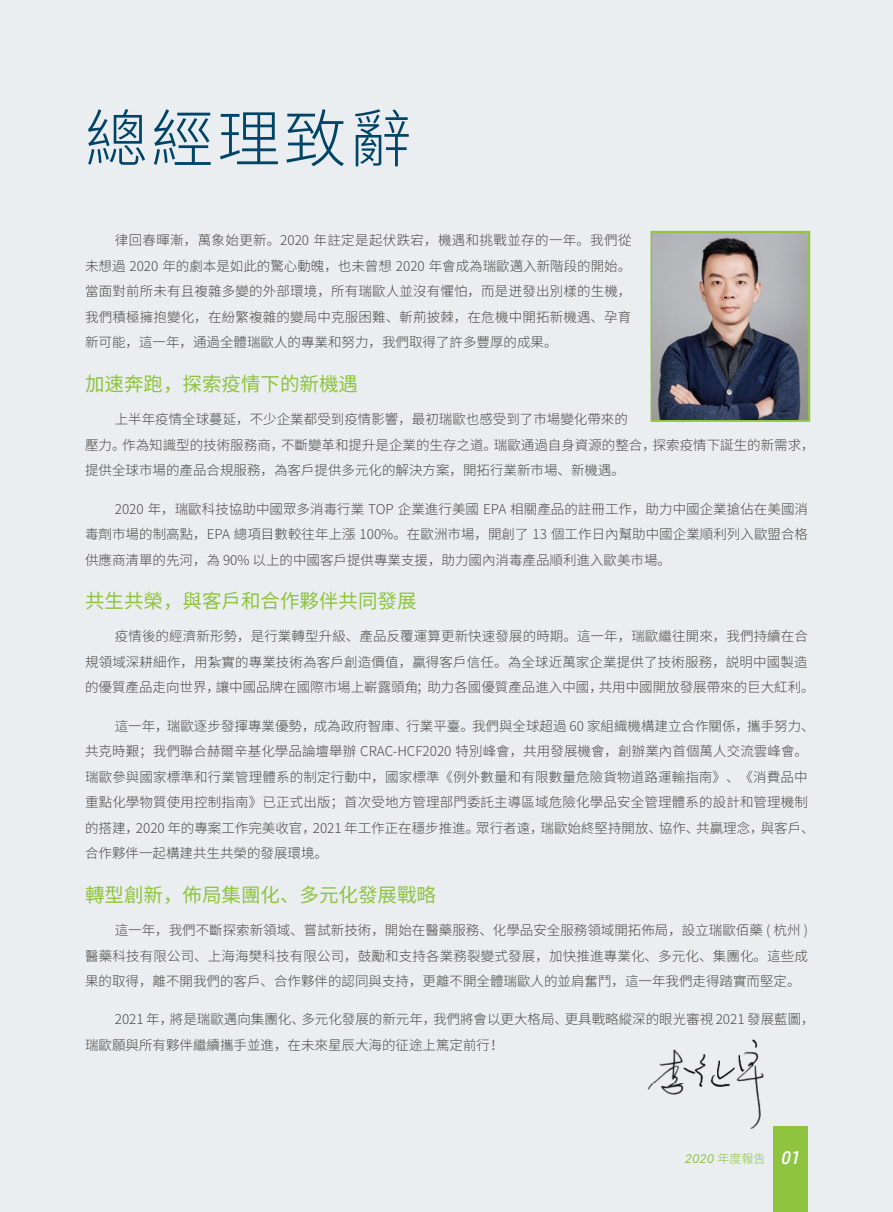
<style>
.page{position:relative;width:893px;height:1212px;background:#eaeef1}
.page>*{position:absolute;margin:0;border:0;box-sizing:border-box;transform-origin:0 0}
.t1{font:300 63px "Source Han Sans SC";letter-spacing:.05em;color:#004567}
.t2{font:19.5px "Source Han Sans SC";color:#8ec43e}
.t3{font:300 13.5px/25.5px "Source Han Sans SC";color:#4c4948}
.t4{font:italic 12px "Inter UI";color:#8ec43e}
.s1{font-family:"Source Han Sans SC";font-weight:300;font-style:normal}
.s2{font-family:"Roboto";font-weight:500;font-size:18px;color:#fff}
</style>
<div class="page">
<div style="left:774px;top:1127px;width:34px;height:85px;background:#8ec43e"></div>
<div style="left:650px;top:231px;width:160px;height:191px;border:4px solid #8ec43e"></div>
<img style="left:653px;top:233px;width:155px;height:187px">
<img style="left:648px;top:1039px;width:126px;height:92px">
<h1 class="t1" style="left:85px;top:103px;width:329px">總經理致辭</h1>
<p class="t3" style="left:85px;top:228px;width:548px;text-align:justify;text-indent:30px">律回春暉漸，萬象始更新。2020 年註定是起伏跌宕，機遇和挑戰並存的一年。我們從未想過 2020 年的劇本是如此的驚心動魄，也未曾想 2020 年會成為瑞歐邁入新階段的開始。當面對前所未有且複雜多變的外部環境，所有瑞歐人並沒有懼怕，而是迸發出別樣的生機，我們積極擁抱變化，在紛繁複雜的變局中克服困難、斬荊披棘，在危機中開拓新機遇、孕育新可能，這一年，通過全體瑞歐人的專業和努力，我們取得了許多豐厚的成果。</p>
<h2 class="t2" style="left:85px;top:372px;width:274px">加速奔跑，探索疫情下的新機遇</h2>
<p class="t3" style="left:115px;top:406px;width:514px">上半年疫情全球蔓延，不少企業都受到疫情影響，最初瑞歐也感受到了市場變化帶來的</p>
<p class="t3" style="left:85px;top:432px;width:731px">壓力。作為知識型的技術服務商，不斷變革和提升是企業的生存之道。瑞歐通過自身資源的整合，探索疫情下誕生的新需求，提供全球市場的產品合規服務，為客戶提供多元化的解決方案，開拓行業新市場、新機遇。</p>
<p class="t3" style="left:85px;top:496px;width:724px;text-align:justify;text-indent:30px">2020 年，瑞歐科技協助中國眾多消毒行業 TOP 企業進行美國 EPA 相關產品的註冊工作，助力中國企業搶佔在美國消毒劑市場的制高點，EPA 總項目數較往年上漲 100%。在歐洲市場，開創了 13 個工作日內幫助中國企業順利列入歐盟合格供應商清單的先河，為 90% 以上的中國客戶提供專業支援，助力國內消毒產品順利進入歐美市場。</p>
<h2 class="t2" style="left:85px;top:590px;width:333px">共生共榮，與客戶和合作夥伴共同發展</h2>
<p class="t3" style="left:85px;top:624px;width:731px;text-indent:30px">疫情後的經濟新形勢，是行業轉型升級、產品反覆運算更新快速發展的時期。這一年，瑞歐繼往開來，我們持續在合規領域深耕細作，用紮實的專業技術為客戶創造價值，贏得客戶信任。為全球近萬家企業提供了技術服務，説明中國製造的優質產品走向世界，讓中國品牌在國際市場上嶄露頭角；助力各國優質產品進入中國，共用中國開放發展帶來的巨大紅利。</p>
<p class="t3" style="left:85px;top:713px;width:731px;text-indent:30px">這一年，瑞歐逐步發揮專業優勢，成為政府智庫、行業平臺。我們與全球超過 60 家組織機構建立合作關係，攜手努力、共克時艱；我們聯合赫爾辛基化學品論壇舉辦 CRAC-HCF2020 特別峰會，共用發展機會，創辦業內首個萬人交流雲峰會。瑞歐參與國家標準和行業管理體系的制定行動中，國家標準《例外數量和有限數量危險貨物道路運輸指南》、《消費品中重點化學物質使用控制指南》已正式出版；首次受地方管理部門委託主導區域危險化學品安全管理體系的設計和管理機制的搭建，2020 年的專案工作完美收官，2021 年工作正在穩步推進。眾行者遠，瑞歐始終堅持開放、協作、共贏理念，與客戶、合作夥伴一起構建共生共榮的發展環境。</p>
<h2 class="t2" style="left:85px;top:884px;width:352px">轉型創新，佈局集團化、多元化發展戰略</h2>
<p class="t3" style="left:85px;top:917px;width:724px;text-align:justify;text-indent:30px">這一年，我們不斷探索新領域、嘗試新技術，開始在醫藥服務、化學品安全服務領域開拓佈局，設立瑞歐佰藥 ( 杭州 )醫藥科技有限公司、上海海樊科技有限公司，鼓勵和支持各業務裂變式發展，加快推進專業化、多元化、集團化。這些成果的取得，離不開我們的客戶、合作夥伴的認同與支持，更離不開全體瑞歐人的並肩奮鬥，這一年我們走得踏實而堅定。</p>
<p class="t3" style="left:85px;top:1007px;width:731px;text-indent:30px">2021 年，將是瑞歐邁向集團化、多元化發展的新元年，我們將會以更大格局、更具戰略縱深的眼光審視 2021 發展藍圖，瑞歐願與所有夥伴繼續攜手並進，在未來星辰大海的征途上篤定前行！</p>
<p class="t4" style="left:685px;top:1150px;width:117px">2020 <span class="s1">年度報告</span> <span class="s2">01</span></p>
</div>
